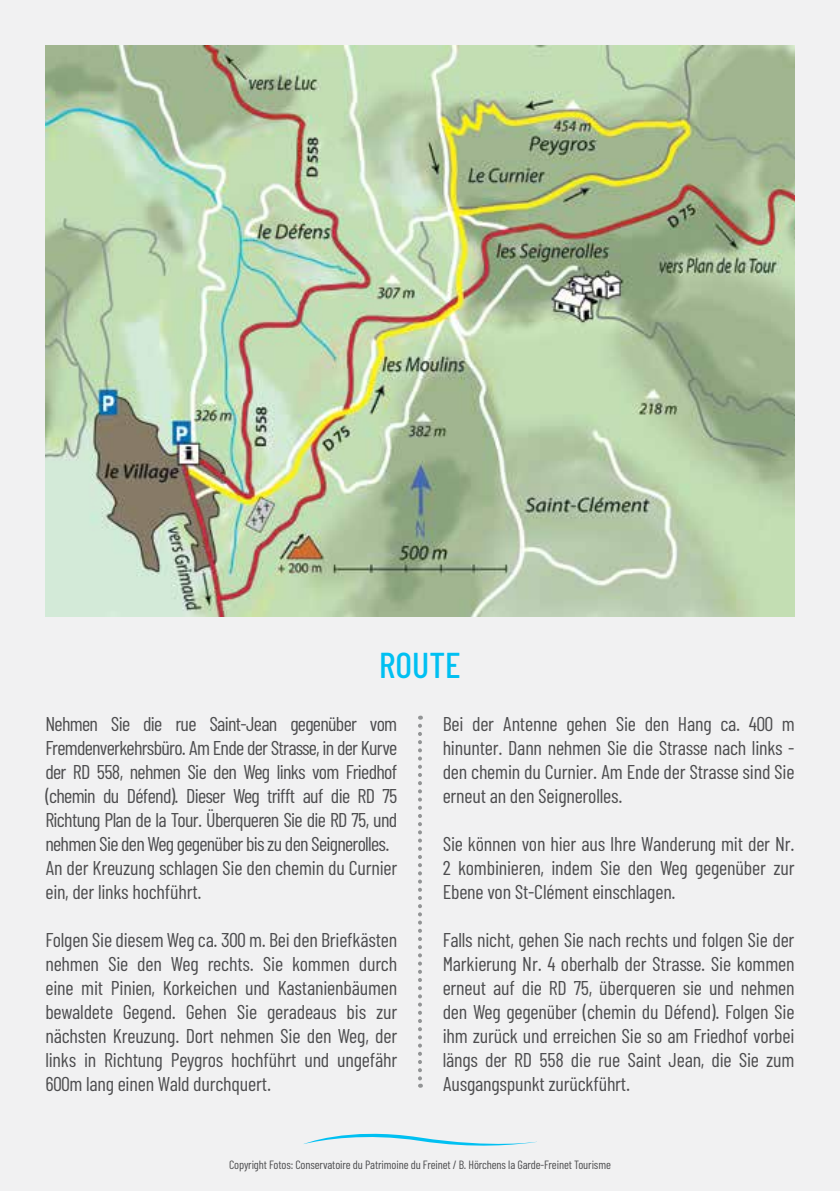
<style>
.page{position:relative;width:840px;height:1191px;background:#fff}
.page>*{position:absolute;margin:0;border:0;box-sizing:border-box;transform-origin:0 0}
.t1{font:500 36px "Barlow Condensed";color:#00c0f2}
.t2{font:20px/24px "Barlow Condensed";letter-spacing:-.015em;color:#4d4d4f;text-align:justify}
.t3{font:20px/24px "Barlow Condensed";letter-spacing:-.035em;color:#4d4d4f}
.t4{font:12px "Barlow Condensed";letter-spacing:-.01em;color:#4d4d4f}
</style>
<div class="page">
<div style="left:0;top:0;width:839px;height:1191px;background:#f1f1f2"></div>
<img style="left:45px;top:45px;width:749px;height:572px">
<svg style="left:304px;top:1133px;width:232px;height:13px"></svg>
<svg style="left:418px;top:725px;width:4px;height:362px"></svg>
<h1 class="t1" style="left:379px;top:642px;width:83px">ROUTE</h1>
<p class="t2" style="left:442px;top:711px;width:353px">Bei der Antenne gehen Sie den Hang ca. 400 m hinunter. Dann nehmen Sie die Strasse nach links - den chemin du Curnier. Am Ende der Strasse sind Sie erneut an den Seignerolles.</p>
<p class="t2" style="left:442px;top:831px;width:353px">Sie können von hier aus Ihre Wanderung mit der Nr.<br>2 kombinieren, indem Sie den Weg gegenüber zur Ebene von St-Clément einschlagen.</p>
<p class="t2" style="left:442px;top:927px;width:353px">Falls nicht, gehen Sie nach rechts und folgen Sie der Markierung Nr. 4 oberhalb der Strasse. Sie kommen erneut auf die RD 75, überqueren sie und nehmen den Weg gegenüber (chemin du Défend). Folgen Sie ihm zurück und erreichen Sie so am Friedhof vorbei längs der RD 558 die rue Saint Jean, die Sie zum Ausgangspunkt zurückführt.</p>
<p class="t3" style="left:45px;top:711px;width:353px">Nehmen Sie die rue Saint-Jean gegenüber vom Fremdenverkehrsbüro. Am Ende der Strasse, in der Kurve der RD 558, nehmen Sie den Weg links vom Friedhof (chemin du Défend). Dieser Weg trifft auf die RD 75<br>Richtung Plan de la Tour. Überqueren Sie die RD 75, und nehmen Sie den Weg gegenüber bis zu den Seignerolles.<br>An der Kreuzung schlagen Sie den chemin du Curnier ein, der links hochführt.</p>
<p class="t2" style="left:45px;top:927px;width:353px">Folgen Sie diesem Weg ca. 300 m. Bei den Briefkästen nehmen Sie den Weg rechts. Sie kommen durch eine mit Pinien, Korkeichen und Kastanienbäumen bewaldete Gegend. Gehen Sie geradeaus bis zur nächsten Kreuzung. Dort nehmen Sie den Weg, der links in Richtung Peygros hochführt und ungefähr 600m lang einen Wald durchquert.</p>
<p class="t4" style="left:229px;top:1157px;width:383px">Copyright Fotos: Conservatoire du Patrimoine du Freinet / B. Hörchens la Garde-Freinet Tourisme</p>
</div>
